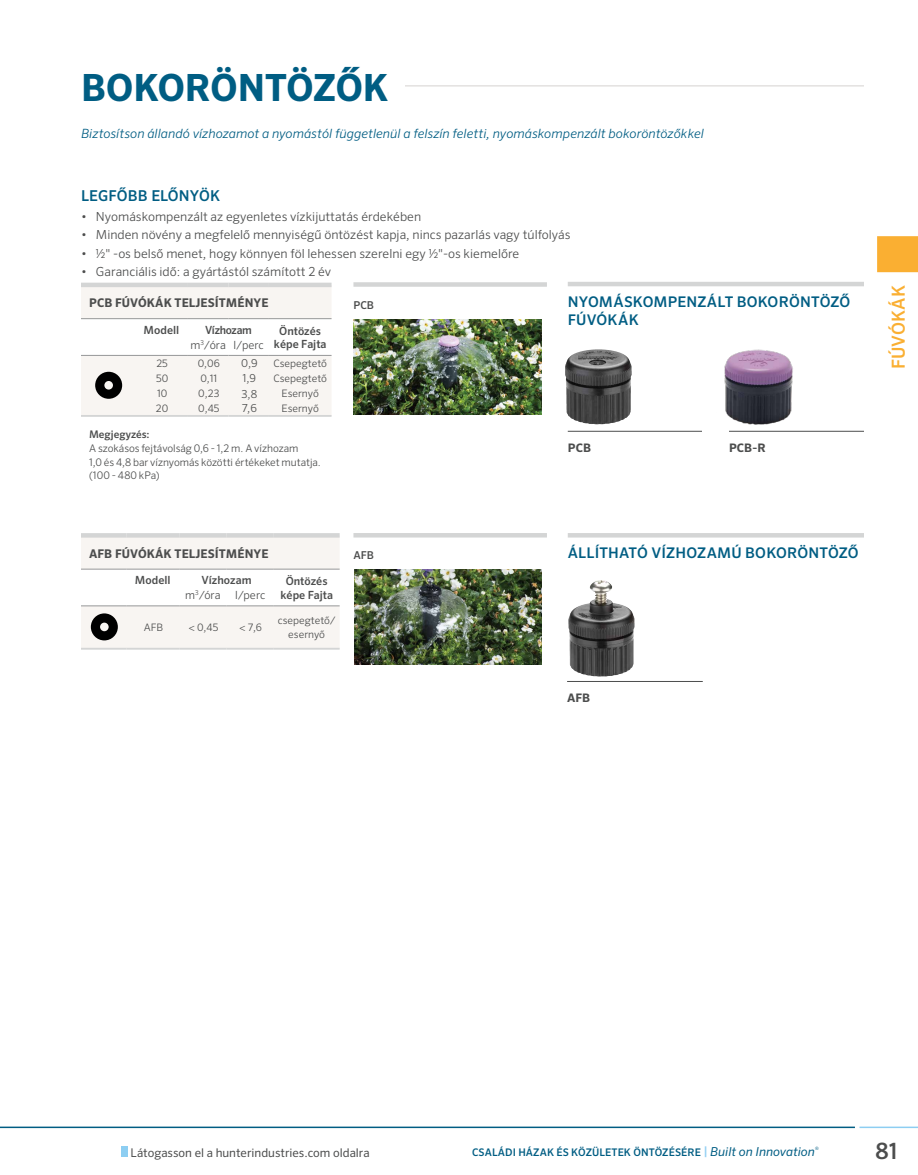
<style>
.page{position:relative;width:918px;height:1175px;background:#fff}
.page>*{position:absolute;margin:0;border:0;box-sizing:border-box;transform-origin:0 0}
.t1{font:700 37.5px "Sero Pro";letter-spacing:-.005em;color:#005d83}
.t2{font:500 22.5px "Sero Pro";color:#4c4d4d}
.t3{font:500 18px "Sero Pro";letter-spacing:.01em;color:#faaf32}
.t4{font:500 15px "Sero Pro";letter-spacing:.01em;color:#005d83}
.t5{font:500 14.7px/18px "Sero Pro";letter-spacing:.01em;color:#005d83}
.t6{font:italic 300 12.75px "Sero Pro";letter-spacing:.005em;color:#005d83}
.t7{font:300 12.45px "Sero Pro";color:#4c4d4d}
.t8{font:700 12px "Sero Pro";letter-spacing:.01em;color:#4c4d4d}
.t9{font:12px "Sero Pro";color:#4c4d4d}
.t10{font:700 11.7px "Sero Pro";letter-spacing:.01em;color:#4c4d4d}
.t11{font:500 11.25px "Sero Pro";color:#4c4d4d}
.t12{font:300 11.25px "Sero Pro";color:#4c4d4d}
.t13{font:500 11.25px "Sero Pro";letter-spacing:-.03em;color:#4c4d4d}
.t14{font:300 10.95px "Sero Pro";color:#4c4d4d}
.t15{font:500 10.8px "Sero Pro";color:#4c4d4d}
.t16{font:300 10.5px/13.5px "Sero Pro";letter-spacing:-.005em;color:#4c4d4d}
.t17{font:500 10.5px "Sero Pro";letter-spacing:.01em;color:#005d83}
.t18{font:500 10.5px "Sero Pro";letter-spacing:-.005em;color:#4c4d4d}
.t19{font:300 10.35px/13.5px "Sero Pro";color:#4c4d4d;text-align:center}
.s1{font-size:12px;color:#95d1f3}
.s2{font-weight:400;font-style:italic;font-size:12.3px}
</style>
<div class="page">
<div style="left:122px;top:1146px;width:6px;height:10px;background:#8dcef2"></div>
<hr style="left:0;top:1126px;width:855px;height:2px;background:#005d83">
<hr style="left:860px;top:1126px;width:58px;height:2px;background:#8dcef2">
<div style="left:877px;top:236px;width:41px;height:36px;background:#faaf32"></div>
<hr style="left:81px;top:85px;width:783px;height:1px;background:#d5d2d0">
<div style="left:81px;top:55px;width:324px;height:45px;background:#fff"></div>
<hr style="left:568px;top:431px;width:134px;height:1px;background:#4c4d4d">
<hr style="left:567px;top:681px;width:136px;height:1px;background:#4c4d4d">
<hr style="left:729px;top:431px;width:135px;height:1px;background:#4c4d4d">
<hr style="left:568px;top:282px;width:296px;height:4px;background:#d4d5d5">
<hr style="left:568px;top:533px;width:296px;height:4px;background:#d4d5d5">
<div style="left:353px;top:282px;width:194px;height:5px;background:#d4d5d5"></div>
<hr style="left:353px;top:533px;width:194px;height:4px;background:#d4d5d5">
<hr style="left:81px;top:283px;width:54px;height:4px;background:#d4d5d5">
<hr style="left:135px;top:283px;width:53px;height:4px;background:#d4d5d5">
<hr style="left:188px;top:283px;width:40px;height:4px;background:#d4d5d5">
<hr style="left:228px;top:283px;width:41px;height:4px;background:#d4d5d5">
<hr style="left:269px;top:283px;width:63px;height:4px;background:#d4d5d5">
<hr style="left:81px;top:415px;width:54px;height:2px;background:#d4d5d5">
<hr style="left:135px;top:415px;width:53px;height:2px;background:#d4d5d5">
<hr style="left:188px;top:415px;width:40px;height:2px;background:#d4d5d5">
<hr style="left:228px;top:415px;width:41px;height:2px;background:#d4d5d5">
<hr style="left:269px;top:415px;width:63px;height:2px;background:#d4d5d5">
<svg style="left:81px;top:285px;width:251px;height:131px"></svg>
<hr style="left:81px;top:533px;width:45px;height:4px;background:#d4d5d5">
<hr style="left:126px;top:533px;width:53px;height:4px;background:#d4d5d5">
<hr style="left:179px;top:533px;width:48px;height:4px;background:#d4d5d5">
<hr style="left:227px;top:533px;width:47px;height:4px;background:#d4d5d5">
<hr style="left:274px;top:533px;width:66px;height:4px;background:#d4d5d5">
<hr style="left:81px;top:648px;width:45px;height:1px;background:#d4d5d5">
<hr style="left:126px;top:648px;width:53px;height:1px;background:#d4d5d5">
<hr style="left:179px;top:648px;width:48px;height:1px;background:#d4d5d5">
<hr style="left:227px;top:648px;width:47px;height:1px;background:#d4d5d5">
<hr style="left:274px;top:648px;width:66px;height:1px;background:#d4d5d5">
<svg style="left:81px;top:535px;width:259px;height:113px"></svg>
<img style="left:566px;top:349px;width:33px;height:14px">
<img style="left:724px;top:349px;width:69px;height:76px">
<img style="left:590px;top:580px;width:9px;height:16px">
<img style="left:353px;top:320px;width:188px;height:95px">
<img style="left:355px;top:569px;width:186px;height:95px">
<h1 class="t1" style="left:81px;top:64px;width:309px">BOKORÖNTÖZŐK</h1>
<p class="t6" style="left:81px;top:126px;width:624px">Biztosítson állandó vízhozamot a nyomástól függetlenül a felszín feletti, nyomáskompenzált bokoröntözőkkel</p>
<p class="t4" style="left:81px;top:186px;width:140px">LEGFŐBB ELŐNYÖK</p>
<p class="t7" style="left:81px;top:209px;width:342px">• Nyomáskompenzált az egyenletes vízkijuttatás érdekében</p>
<p class="t7" style="left:81px;top:228px;width:491px">• Minden növény a megfelelő mennyiségű öntözést kapja, nincs pazarlás vagy túlfolyás</p>
<p class="t7" style="left:81px;top:246px;width:440px">• ½" -os belső menet, hogy könnyen föl lehessen szerelni egy 1/2"-os kiemelőre</p>
<p class="t7" style="left:81px;top:264px;width:252px">• Garanciális idő: a gyártástól számított 2 év</p>
<p class="t8" style="left:89px;top:296px;width:181px">PCB FÚVÓKÁK TELJESÍTMÉNYE</p>
<p class="t11" style="left:144px;top:323px;width:37px">Modell</p>
<p class="t13" style="left:205px;top:323px;width:48px">Vízhozam</p>
<p class="t11" style="left:279px;top:324px;width:43px">Öntözés</p>
<p class="t12" style="left:190px;top:338px;width:75px">m<sup>3</sup>/óra l/perc</p>
<p class="t11" style="left:274px;top:337px;width:54px">képe Fajta</p>
<p class="t19" style="left:156px;top:356px;width:13px">25</p>
<p class="t19" style="left:198px;top:356px;width:24px">0,06</p>
<p class="t14" style="left:241px;top:357px;width:18px">0,9</p>
<p class="t19" style="left:273px;top:356px;width:55px">Csepegtető</p>
<p class="t19" style="left:156px;top:372px;width:14px">50</p>
<p class="t19" style="left:200px;top:372px;width:18px">0,11</p>
<p class="t14" style="left:243px;top:372px;width:15px">1,9</p>
<p class="t19" style="left:273px;top:372px;width:55px">Csepegtető</p>
<p class="t19" style="left:157px;top:387px;width:12px">10</p>
<p class="t19" style="left:198px;top:387px;width:23px">0,23</p>
<p class="t14" style="left:241px;top:387px;width:17px">3,8</p>
<p class="t19" style="left:282px;top:387px;width:39px">Esernyő</p>
<p class="t19" style="left:156px;top:401px;width:14px">20</p>
<p class="t19" style="left:198px;top:401px;width:23px">0,45</p>
<p class="t14" style="left:242px;top:402px;width:17px">7,6</p>
<p class="t19" style="left:282px;top:401px;width:39px">Esernyő</p>
<p class="t18" style="left:89px;top:427px;width:62px">Megjegyzés:</p>
<p class="t16" style="left:89px;top:442px;width:233px">A szokásos fejtávolság 0,6 - 1,2 m. A vízhozam<br>1,0 és 4,8 bar víznyomás közötti értékeket mutatja. (100 - 480 kPa)</p>
<p class="t15" style="left:353px;top:298px;width:22px">PCB</p>
<p class="t8" style="left:89px;top:546px;width:181px">AFB FÚVÓKÁK TELJESÍTMÉNYE</p>
<p class="t11" style="left:135px;top:573px;width:37px">Modell</p>
<p class="t11" style="left:202px;top:573px;width:52px">Vízhozam</p>
<p class="t11" style="left:286px;top:574px;width:43px">Öntözés</p>
<p class="t12" style="left:185px;top:588px;width:37px">m<sup>3</sup>/óra</p>
<p class="t11" style="left:280px;top:588px;width:54px">képe Fajta</p>
<p class="t12" style="left:235px;top:588px;width:32px">l/perc</p>
<p class="t19" style="left:144px;top:620px;width:21px">AFB</p>
<p class="t19" style="left:189px;top:620px;width:31px">&lt; 0,45</p>
<p class="t19" style="left:240px;top:620px;width:24px">&lt; 7,6</p>
<p class="t19" style="left:278px;top:613px;width:59px">csepegtető/ esernyő</p>
<p class="t15" style="left:353px;top:549px;width:22px">AFB</p>
<p class="t5" style="left:568px;top:292px;width:284px">NYOMÁSKOMPENZÁLT BOKORÖNTÖZŐ<br>FÚVÓKÁK</p>
<p class="t10" style="left:568px;top:440px;width:25px">PCB</p>
<p class="t10" style="left:729px;top:440px;width:39px">PCB-R</p>
<p class="t5" style="left:568px;top:543px;width:292px">ÁLLÍTHATÓ VÍZHOZAMÚ BOKORÖNTÖZŐ</p>
<p class="t10" style="left:567px;top:690px;width:25px">AFB</p>
<h3 class="t3" style="left:888px;top:369px;width:85px;rotate:-90deg">FÚVÓKÁK</h3>
<p class="t9" style="left:131px;top:1145px;width:241px">Látogasson el a hunterindustries.com oldalra</p>
<h2 class="t2" style="left:876px;top:1137px;width:23px">81</h2>
<p class="t17" style="left:472px;top:1146px;width:348px">CSALÁDI HÁZAK ÉS KÖZÜLETEK ÖNTÖZÉSÉRE <span class="s1">|</span> <span class="s2">Built on Innovation</span><sup>®</sup></p>
</div>
